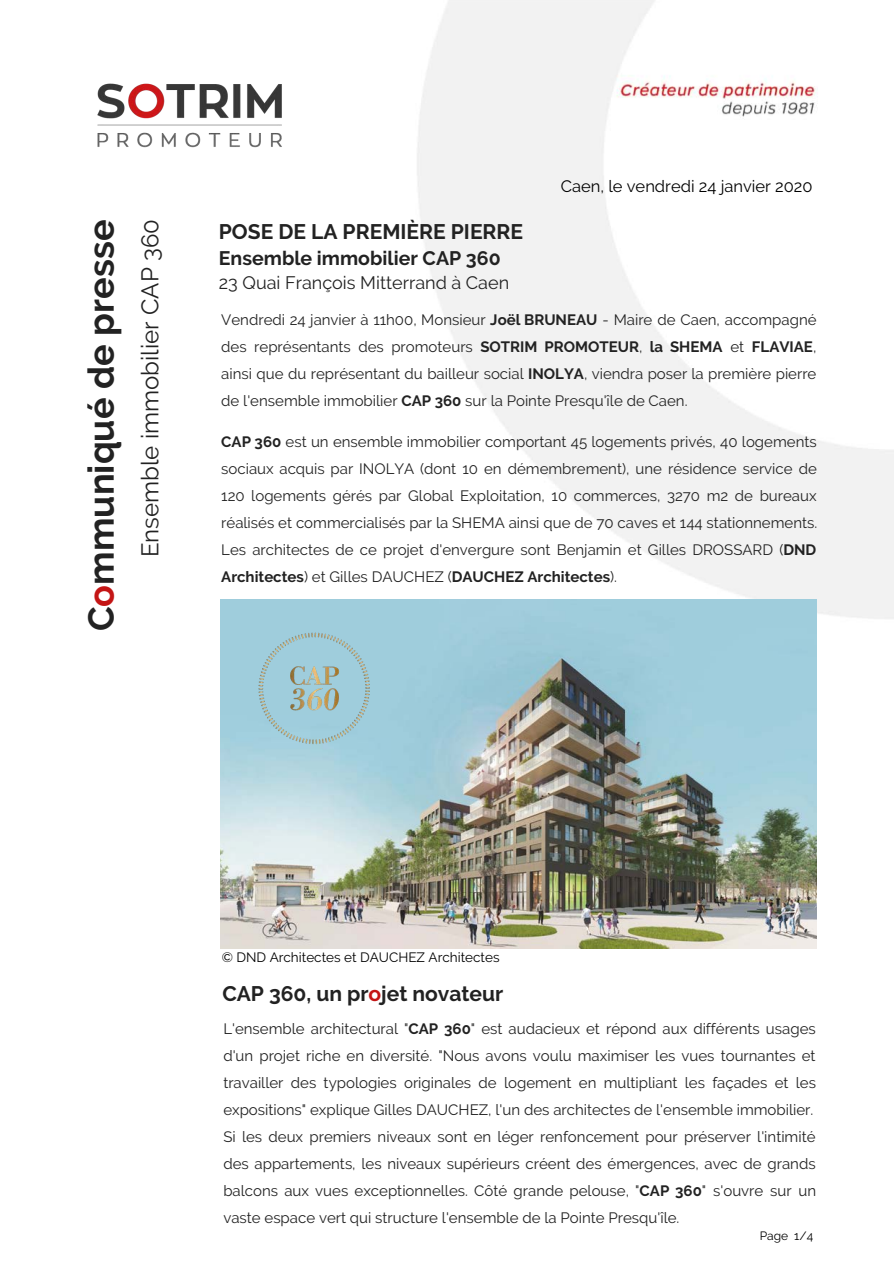
<style>
.page{position:relative;width:894px;height:1264px;background:#fff}
.page>*{position:absolute;margin:0;border:0;box-sizing:border-box;transform-origin:0 0}
.t1{font:700 36px "Raleway";color:#222}
.t2{font:24px "Raleway";color:#222}
.t3{font:700 21px "Raleway";color:#222}
.t4{font:700 19.5px "Raleway";color:#222}
.t5{font:18px "Raleway";color:#222}
.t6{font:16.5px "Raleway";color:#000}
.t7{font:15px/27px "Raleway";color:#222;text-align:justify}
.t8{font:13.5px "Raleway";color:#000}
.t9{font:12px "Raleway";color:#000}
.s1{color:#c41515}
.s2{font-weight:700}
</style>
<div class="page">
<img style="left:417px;top:0;width:476px;height:629px">
<img style="left:220px;top:599px;width:596px;height:349px">
<img style="left:257px;top:628px;width:112px;height:124px">
<img style="left:97px;top:83px;width:185px;height:65px">
<h1 class="t1" style="left:80px;top:631px;width:413px;rotate:-90deg">C<span class="s1">o</span>mmuniqué de presse</h1>
<h2 class="t2" style="left:136px;top:557px;width:339px;rotate:-90deg">Ensemble immobilier CAP 360</h2>
<h3 class="t3" style="left:219px;top:219px;width:306px">POSE DE LA PREMIÈRE PIERRE</h3>
<h3 class="t4" style="left:219px;top:247px;width:283px">Ensemble immobilier CAP 360</h3>
<p class="t5" style="left:219px;top:273px;width:292px">23 Quai François Mitterrand à Caen</p>
<p class="t6" style="left:560px;top:176px;width:253px">Caen, le vendredi 24 janvier 2020</p>
<p class="t7" style="left:221px;top:306px;width:596px">Vendredi 24 janvier à 11h00, Monsieur <span class="s2">Joël BRUNEAU</span> - Maire de Caen, accompagné des représentants des promoteurs <span class="s2">SOTRIM PROMOTEUR</span>, <span class="s2">la SHEMA</span> et <span class="s2">FLAVIAE</span>, ainsi que du représentant du bailleur social <span class="s2">INOLYA</span>, viendra poser la première pierre de l'ensemble immobilier <span class="s2">CAP 360</span> sur la Pointe Presqu'île de Caen.</p>
<p class="t7" style="left:221px;top:428px;width:597px"><span class="s2">CAP 360</span> est un ensemble immobilier comportant 45 logements privés, 40 logements sociaux acquis par INOLYA (dont 10 en démembrement), une résidence service de 120 logements gérés par Global Exploitation, 10 commerces, 3270 m2 de bureaux réalisés et commercialisés par la SHEMA ainsi que de 70 caves et 144 stationnements.<br>Les architectes de ce projet d'envergure sont Benjamin et Gilles DROSSARD (<span class="s2">DND Architectes</span>) et Gilles DAUCHEZ (<span class="s2">DAUCHEZ Architectes</span>).</p>
<p class="t8" style="left:222px;top:949px;width:279px">© DND Architectes et DAUCHEZ Architectes</p>
<h3 class="t3" style="left:222px;top:981px;width:282px">CAP 360, un pr<span class="s1">o</span>jet novateur</h3>
<p class="t7" style="left:223px;top:1015px;width:594px;text-align:left">L'ensemble architectural "<span class="s2">CAP 360</span>" est audacieux et répond aux différents usages d'un projet riche en diversité. "Nous avons voulu maximiser les vues tournantes et travailler des typologies originales de logement en multipliant les façades et les expositions" explique Gilles DAUCHEZ, l'un des architectes de l'ensemble immobilier.<br>Si les deux premiers niveaux sont en léger renfoncement pour préserver l'intimité des appartements, les niveaux supérieurs créent des émergences, avec de grands balcons aux vues exceptionnelles. Côté grande pelouse, "<span class="s2">CAP 360</span>" s'ouvre sur un vaste espace vert qui structure l'ensemble de la Pointe Presqu'île.</p>
<p class="t9" style="left:759px;top:1228px;width:55px">Page 1/4</p>
</div>
